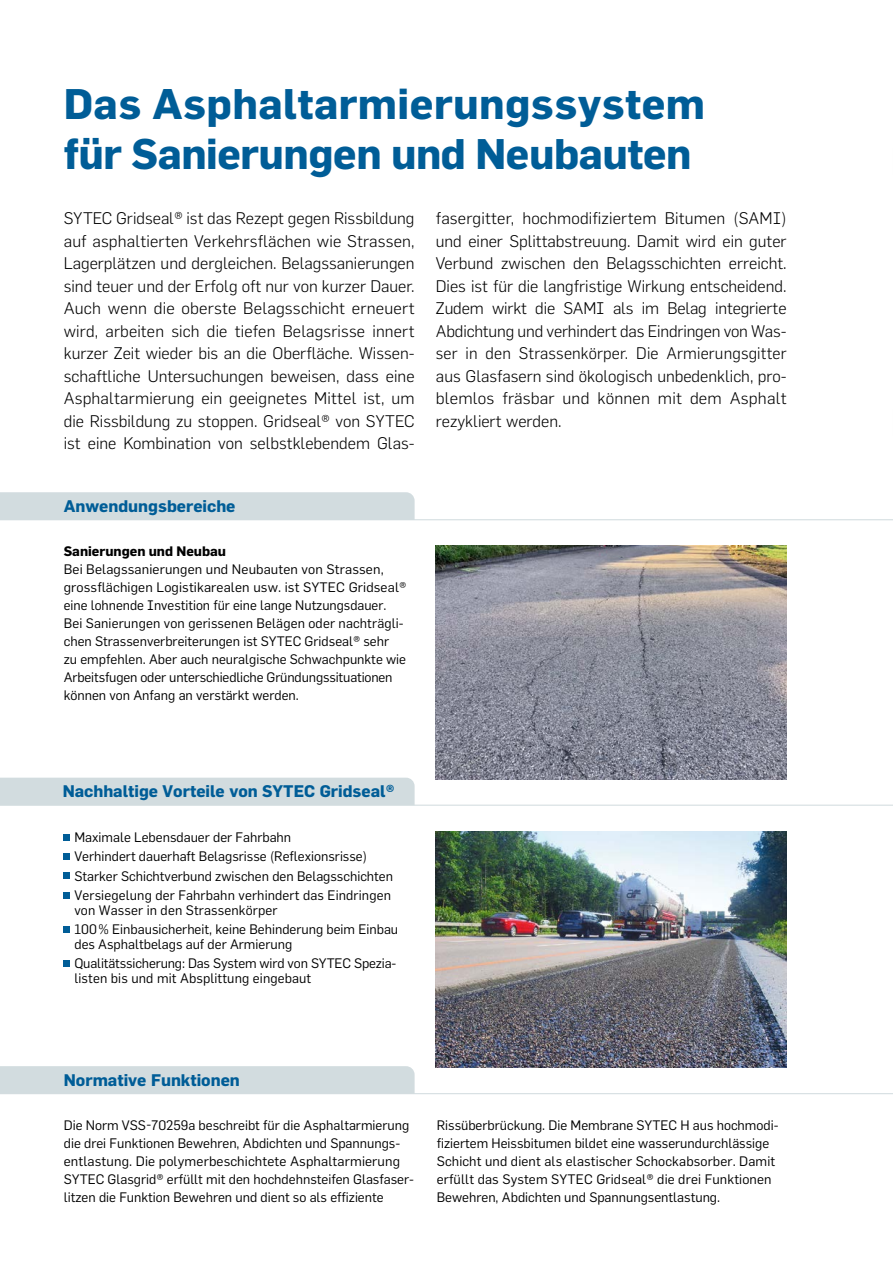
<style>
.page{position:relative;width:893px;height:1263px;background:#fff}
.page>*{position:absolute;margin:0;border:0;box-sizing:border-box;transform-origin:0 0}
.Headline_28pt_bold_b{font:700 42px/50.4px "Flama";letter-spacing:.01em;color:#005d97}
.Lead_11pt_bold{font:300 16.5px/22.5px "Flama";color:#000;text-align:justify}
.Register_11pt_bold_b{font:700 16.5px "Flama";color:#005d97}
.Fliesstext_9pt{font:13.5px/18px "Flama";color:#000}
.Aufzählung_9pt{font:13.5px/15px "Flama";color:#000}
.s1{font-weight:700}
</style>
<div class="page">
<img style="left:436px;top:831px;width:351px;height:236px">
<div style="left:0;top:492px;width:415px;height:27px;background:#d2dcdf"></div>
<hr style="left:0;top:519px;width:893px;height:1px;background:#d2dcdf">
<div style="left:0;top:778px;width:415px;height:27px;background:#d2dcdf"></div>
<hr style="left:0;top:805px;width:893px;height:1px;background:#d2dcdf">
<div style="left:0;top:1066px;width:415px;height:27px;background:#d2dcdf"></div>
<hr style="left:0;top:1093px;width:893px;height:1px;background:#d2dcdf">
<img style="left:436px;top:546px;width:351px;height:233px">
<svg style="left:64px;top:834px;width:6px;height:6px"></svg>
<div style="left:64px;top:853px;width:6px;height:7px;background:#005d97"></div>
<svg style="left:64px;top:873px;width:6px;height:6px"></svg>
<svg style="left:64px;top:892px;width:6px;height:6px"></svg>
<svg style="left:64px;top:926px;width:6px;height:6px"></svg>
<div style="left:64px;top:960px;width:6px;height:7px;background:#005d97"></div>
<p class="Headline_28pt_bold_b" style="left:64px;top:77px;width:643px">Das Asphaltarmierungssystem für Sanierungen und Neubauten</p>
<p class="Lead_11pt_bold" style="left:64px;top:207px;width:352px">SYTEC Gridseal® ist das Rezept gegen Rissbildung auf asphaltierten Verkehrsflächen wie Strassen, Lagerplätzen und dergleichen. Belagssanierungen sind teuer und der Erfolg oft nur von kurzer Dauer.<br>Auch wenn die oberste Belagsschicht erneuert wird, arbeiten sich die tiefen Belagsrisse innert kurzer Zeit wieder bis an die Oberfläche. Wissen&shy;schaftliche Untersuchungen beweisen, dass eine Asphaltarmierung ein geeignetes Mittel ist, um die Rissbildung zu stoppen. Gridseal® von SYTEC ist eine Kombination von selbstklebendem Glas-</p>
<p class="Lead_11pt_bold" style="left:436px;top:207px;width:352px">fasergitter, hochmodifiziertem Bitumen (SAMI) und einer Splittabstreuung. Damit wird ein guter Verbund zwischen den Belagsschichten erreicht.<br>Dies ist für die langfristige Wirkung entscheidend.<br>Zudem wirkt die SAMI als im Belag integrierte Abdichtung und verhindert das Eindringen von Was&shy;ser in den Strassenkörper. Die Armierungsgitter aus Glasfasern sind ökologisch unbedenklich, pro&shy;blemlos fräsbar und können mit dem Asphalt rezykliert werden.</p>
<p class="Register_11pt_bold_b" style="left:64px;top:496px;width:173px">Anwendungsbereiche</p>
<p class="Fliesstext_9pt" style="left:64px;top:542px;width:344px"><span class="s1">Sanierungen und Neubau<br></span>Bei Belagssanierungen und Neubauten von Strassen, grossflächigen Logistikarealen usw. ist SYTEC Gridseal® eine lohnende Investition für eine lange Nutzungsdauer.<br>Bei Sanierungen von gerissenen Belägen oder nachträgli&shy;chen Strassenverbreiterungen ist SYTEC Gridseal® sehr<br>zu empfehlen. Aber auch neuralgische Schwachpunkte wie Arbeitsfugen oder unterschiedliche Gründungssituationen können von Anfang an verstärkt werden.</p>
<p class="Register_11pt_bold_b" style="left:63px;top:781px;width:333px">Nachhaltige Vorteile von SYTEC Gridseal®</p>
<p class="Aufzählung_9pt" style="left:74px;top:829px;width:218px">Maximale Lebensdauer der Fahrbahn</p>
<p class="Aufzählung_9pt" style="left:74px;top:849px;width:294px">Verhindert dauerhaft Belagsrisse (Reflexionsrisse)</p>
<p class="Aufzählung_9pt" style="left:74px;top:868px;width:320px">Starker Schichtverbund zwischen den Belagsschichten</p>
<p class="Aufzählung_9pt" style="left:74px;top:887px;width:318px">Versiegelung der Fahrbahn verhindert das Eindringen von Wasser in den Strassenkörper</p>
<p class="Aufzählung_9pt" style="left:74px;top:921px;width:325px">100% Einbausicherheit, keine Behinderung beim Einbau des Asphaltbelags auf der Armierung</p>
<p class="Aufzählung_9pt" style="left:74px;top:956px;width:322px">Qualitätssicherung: Das System wird von SYTEC Spezia&shy;listen bis und mit Absplittung eingebaut</p>
<p class="Register_11pt_bold_b" style="left:64px;top:1070px;width:178px">Normative Funktionen</p>
<p class="Fliesstext_9pt" style="left:64px;top:1116px;width:350px">Die Norm VSS-70259a beschreibt für die Asphaltarmierung die drei Funktionen Bewehren, Abdichten und Spannungs&shy;entlastung. Die polymerbeschichtete Asphaltarmierung SYTEC Glasgrid® erfüllt mit den hochdehnsteifen Glasfaser&shy;litzen die Funktion Bewehren und dient so als effiziente</p>
<p class="Fliesstext_9pt" style="left:437px;top:1116px;width:343px">Rissüberbrückung. Die Membrane SYTEC H aus hochmodi&shy;f-iziertem Heissbitumen bildet eine wasserundurchlässige Schicht und dient als elastischer Schockabsorber. Damit erfüllt das System SYTEC Gridseal® die drei Funktionen Bewehren, Abdichten und Spannungsentlastung.</p>
</div>
